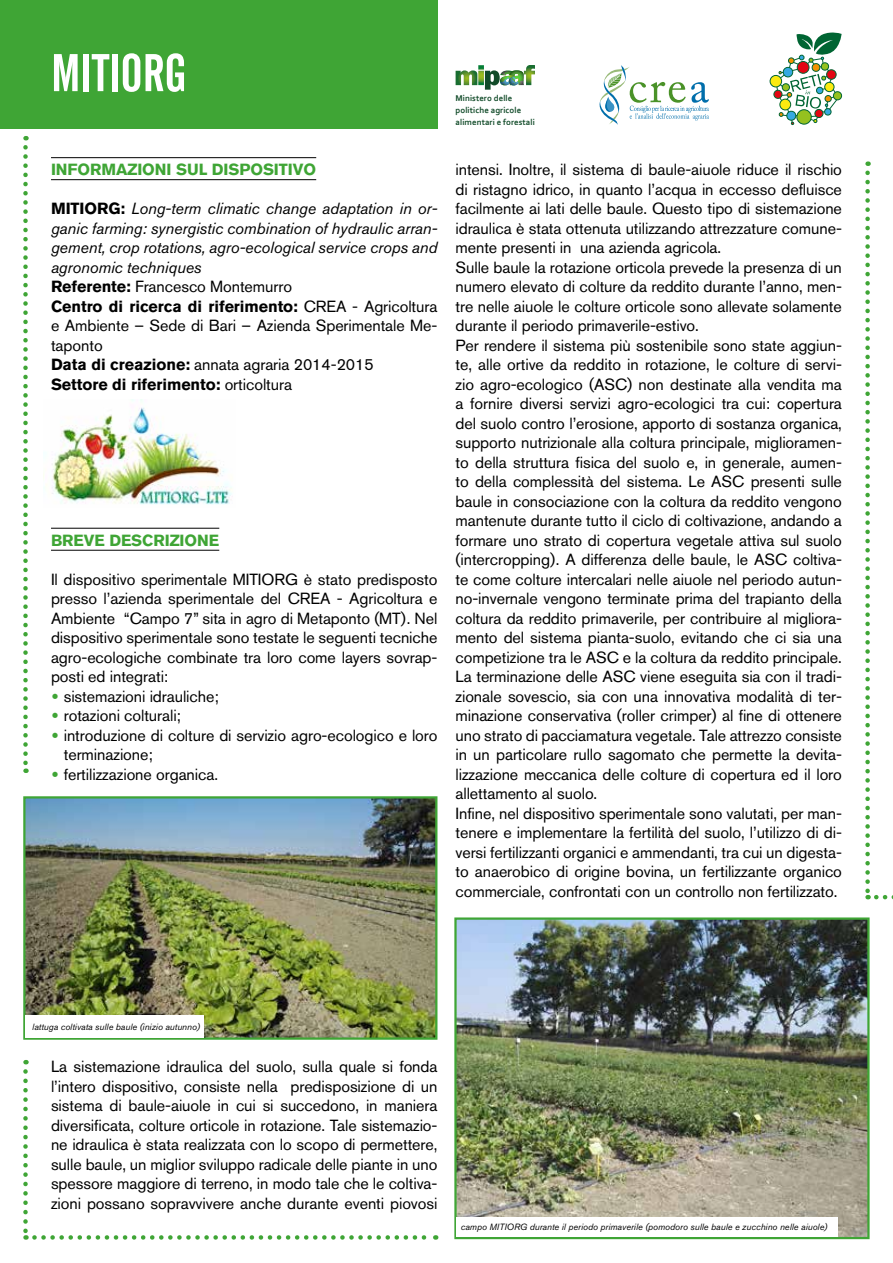
<style>
.page{position:relative;width:893px;height:1263px;background:#fff}
.page>*{position:absolute;margin:0;border:0;box-sizing:border-box;transform-origin:0 0}
.t1{font:52.5px "Alternate Gothic No 2 BT";color:#fff}
.t2{font:16.05px/19.5px "Akzidenz Grotesk BQ";letter-spacing:-.005em;color:#000}
.t3{font:italic 16.05px/19.5px "Akzidenz Grotesk BQ";letter-spacing:-.005em;color:#000}
.t4{font:700 16.05px "Akzidenz Grotesk BQ";letter-spacing:-.005em;color:#3fa535}
.t5{font:italic 9px "Akzidenz Grotesk BQ";letter-spacing:.005em;color:#000}
.t6{font:700 8.85px/11.7px "Corbel";letter-spacing:.005em;color:#114b29}
.s1{font-weight:700;font-style:normal}
.s2{font-style:normal}
.s3{font-family:"Arial";font-weight:900;color:#3fa535}
</style>
<div class="page">
<svg style="left:23px;top:1071px;width:5px;height:169px"></svg>
<svg style="left:34px;top:1235px;width:402px;height:5px"></svg>
<svg style="left:865px;top:173px;width:5px;height:726px"></svg>
<svg style="left:876px;top:895px;width:17px;height:4px"></svg>
<div style="left:0;top:0;width:437px;height:129px;background:#3fa535"></div>
<hr style="left:51px;top:157px;width:265px;height:1px;background:#000">
<hr style="left:51px;top:179px;width:265px;height:1px;background:#000">
<hr style="left:51px;top:528px;width:168px;height:1px;background:#000">
<hr style="left:51px;top:550px;width:168px;height:1px;background:#000">
<svg style="left:456px;top:65px;width:79px;height:25px"></svg>
<svg style="left:599px;top:65px;width:110px;height:60px"></svg>
<img style="left:457px;top:920px;width:410px;height:316px">
<div style="left:454px;top:917px;width:416px;height:322px;border:2px solid #3fa535"></div>
<img style="left:26px;top:799px;width:408px;height:238px">
<div style="left:23px;top:796px;width:414px;height:244px;border:2px solid #3fa535"></div>
<img style="left:43px;top:400px;width:190px;height:105px">
<svg style="left:770px;top:75px;width:12px;height:12px"></svg>
<div style="left:769px;top:75px;width:13px;height:13px;border:1px solid #006533;border-radius:50%"></div>
<div style="left:773px;top:90px;width:9px;height:9px;border:1px solid #006533;border-radius:50%"></div>
<svg style="left:775px;top:32px;width:67px;height:93px"></svg>
<svg style="left:23px;top:147px;width:5px;height:626px"></svg>
<div style="left:26px;top:1015px;width:178px;height:22px;background:#fff"></div>
<div style="left:456px;top:1217px;width:382px;height:20px;background:#fff"></div>
<h1 class="t1" style="left:51px;top:44px;width:137px">MITIORG</h1>
<p class="t4" style="left:51px;top:160px;width:267px">INFORMAZIONI SUL DISPOSITIVO</p>
<p class="t3" style="left:51px;top:199px;width:388px"><span class="s1">MITIORG:</span> Long-term climatic change adaptation in or&shy;ganic farming: synergistic combination of hydraulic arran&shy;gement, crop rotations, agro-ecological service crops and agronomic techniques<br><span class="s1">Referente:</span> <span class="s2">Francesco Montemurro<br></span><span class="s1">Centro di ricerca di riferimento:</span> <span class="s2">CREA - Agricoltura e Ambiente – Sede di Bari – Azienda Sperimentale Me&shy;taponto<br></span><span class="s1">Data di creazione:</span> <span class="s2">annata agraria 2014-2015<br></span><span class="s1">Settore di riferimento:</span> <span class="s2">orticoltura</span></p>
<p class="t4" style="left:51px;top:531px;width:170px">BREVE DESCRIZIONE</p>
<p class="t2" style="left:51px;top:569px;width:388px;text-align:justify">Il dispositivo sperimentale MITIORG è stato predisposto presso l’azienda sperimentale del CREA - Agricoltura e Ambiente “Campo 7” sita in agro di Metaponto (MT). Nel dispositivo sperimentale sono testate le seguenti tecniche agro-ecologiche combinate tra loro come layers sovrap&shy;posti ed integrati:</p>
<p class="t2" style="left:51px;top:686px;width:169px"><span class="s3">•</span> sistemazioni idrauliche;</p>
<p class="t2" style="left:51px;top:706px;width:131px"><span class="s3">•</span> rotazioni colturali;</p>
<p class="t2" style="left:64px;top:725px;width:375px;text-indent:-13px"><span class="s3">•</span> introduzione di colture di servizio agro-ecologico e loro terminazione;</p>
<p class="t2" style="left:51px;top:764px;width:169px"><span class="s3">•</span> fertilizzazione organica.</p>
<p class="t6" style="left:456px;top:92px;width:81px">Ministero delle politiche agricole alimentari e forestali</p>
<p class="t2" style="left:455px;top:160px;width:388px">intensi. Inoltre, il sistema di baule-aiuole riduce il rischio di ristagno idrico, in quanto l’acqua in eccesso defluisce facilmente ai lati delle baule. Questo tipo di sistemazione idraulica è stata ottenuta utilizzando attrezzature comune&shy;mente presenti in una azienda agricola.<br>Sulle baule la rotazione orticola prevede la presenza di un numero elevato di colture da reddito durante l’anno, men&shy;tre nelle aiuole le colture orticole sono allevate solamente durante il periodo primaverile-estivo.<br>Per rendere il sistema più sostenibile sono state aggiun&shy;te, alle ortive da reddito in rotazione, le colture di servi&shy;zio agro-ecologico (ASC) non destinate alla vendita ma a fornire diversi servizi agro-ecologici tra cui: copertura del suolo contro l’erosione, apporto di sostanza organica, supporto nutrizionale alla coltura principale, miglioramen&shy;to della struttura fisica del suolo e, in generale, aumen&shy;to della complessità del sistema. Le ASC presenti sulle baule in consociazione con la coltura da reddito vengono mantenute durante tutto il ciclo di coltivazione, andando a formare uno strato di copertura vegetale attiva sul suolo (intercropping). A differenza delle baule, le ASC coltiva&shy;te come colture intercalari nelle aiuole nel periodo autun&shy;no-invernale vengono terminate prima del trapianto della coltura da reddito primaverile, per contribuire al migliora&shy;mento del sistema pianta-suolo, evitando che ci sia una competizione tra le ASC e la coltura da reddito principale.<br>La terminazione delle ASC viene eseguita sia con il tradi&shy;zionale sovescio, sia con una innovativa modalità di ter&shy;minazione conservativa (roller crimper) al fine di ottenere uno strato di pacciamatura vegetale. Tale attrezzo consiste in un particolare rullo sagomato che permette la devita&shy;lizzazione meccanica delle colture di copertura ed il loro allettamento al suolo.<br>Infine, nel dispositivo sperimentale sono valutati, per man&shy;tenere e implementare la fertilità del suolo, l’utilizzo di di&shy;versi fertilizzanti organici e ammendanti, tra cui un digesta&shy;to anaerobico di origine bovina, un fertilizzante organico commerciale, confrontati con un controllo non fertilizzato.</p>
<p class="t5" style="left:32px;top:1021px;width:169px">lattuga coltivata sulle baule (inizio autunno)</p>
<p class="t2" style="left:51px;top:1057px;width:388px;text-align:justify">La sistemazione idraulica del suolo, sulla quale si fonda l’intero dispositivo, consiste nella predisposizione di un sistema di baule-aiuole in cui si succedono, in maniera diversificata, colture orticole in rotazione. Tale sistemazio&shy;ne idraulica è stata realizzata con lo scopo di permettere, sulle baule, un miglior sviluppo radicale delle piante in uno spessore maggiore di terreno, in modo tale che le coltiva&shy;zioni possano sopravvivere anche durante eventi piovosi</p>
<p class="t5" style="left:461px;top:1222px;width:368px">campo MITIORG durante il periodo primaverile (pomodoro sulle baule e zucchino nelle aiuole)</p>
</div>
